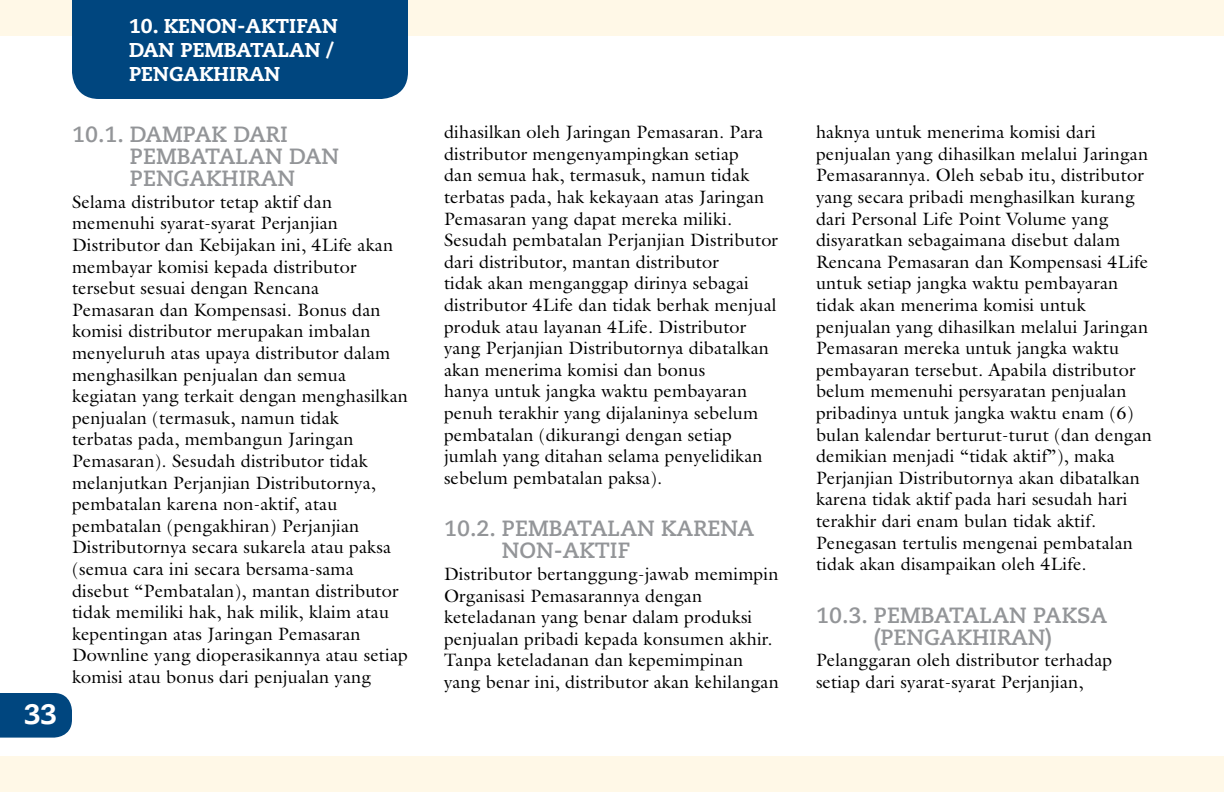
<style>
.page{position:relative;width:1224px;height:792px;background:#fff}
.page>*{position:absolute;margin:0;border:0;box-sizing:border-box;transform-origin:0 0}
.t1{font:800 28px "Caecilia LT Std";color:#fff}
.t2{font:700 22px/22px "Caecilia LT Std";color:#939598}
.t3{font:800 20px/24px "Caecilia LT Std";color:#fff}
.t4{font:18px/21.6px "Galliard Std";letter-spacing:.01em;color:#000}
</style>
<div class="page">
<div style="left:0;top:0;width:1224px;height:36px;background:#fff8e7"></div>
<div style="left:0;top:756px;width:1224px;height:36px;background:#fff8e7"></div>
<div style="left:72px;top:0;width:336px;height:99px;background:#00467f"></div>
<div style="left:0;top:693px;width:72px;height:45px;background:#00467f"></div>
<p class="t3" style="left:129px;top:14px;width:211px">10. KENON-AKTIFAN<br>DAN PEMBATALAN /<br>PENGAKHIRAN</p>
<h1 class="t1" style="left:24px;top:697px;width:35px">33</h1>
<p class="t2" style="left:130px;top:124px;width:211px;text-indent:-58px">10.1. DAMPAK DARI<br>PEMBATALAN DAN<br>PENGAKHIRAN</p>
<p class="t4" style="left:72px;top:191px;width:337px">Selama distributor tetap aktif dan memenuhi syarat-syarat Perjanjian Distributor dan Kebijakan ini, 4Life akan membayar komisi kepada distributor tersebut sesuai dengan Rencana<br>Pemasaran dan Kompensasi. Bonus dan komisi distributor merupakan imbalan menyeluruh atas upaya distributor dalam menghasilkan penjualan dan semua kegiatan yang terkait dengan menghasilkan penjualan (termasuk, namun tidak<br>terbatas pada, membangun Jaringan Pemasaran). Sesudah distributor tidak melanjutkan Perjanjian Distributornya, pembatalan karena non-aktif, atau pembatalan (pengakhiran) Perjanjian Distributornya secara sukarela atau paksa (semua cara ini secara bersama-sama disebut “Pembatalan), mantan distributor tidak memiliki hak, hak milik, klaim atau kepentingan atas Jaringan Pemasaran Downline yang dioperasikannya atau setiap komisi atau bonus dari penjualan yang</p>
<p class="t4" style="left:444px;top:121px;width:336px">dihasilkan oleh Jaringan Pemasaran. Para distributor mengenyampingkan setiap<br>dan semua hak, termasuk, namun tidak terbatas pada, hak kekayaan atas Jaringan Pemasaran yang dapat mereka miliki.<br>Sesudah pembatalan Perjanjian Distributor dari distributor, mantan distributor<br>tidak akan menganggap dirinya sebagai distributor 4Life dan tidak berhak menjual produk atau layanan 4Life. Distributor yang Perjanjian Distributornya dibatalkan akan menerima komisi dan bonus<br>hanya untuk jangka waktu pembayaran penuh terakhir yang dijalaninya sebelum pembatalan (dikurangi dengan setiap jumlah yang ditahan selama penyelidikan sebelum pembatalan paksa).</p>
<p class="t2" style="left:502px;top:518px;width:254px;text-indent:-58px">10.2. PEMBATALAN KARENA<br>NON-AKTIF</p>
<p class="t4" style="left:444px;top:563px;width:336px">Distributor bertanggung-jawab memimpin Organisasi Pemasarannya dengan keteladanan yang benar dalam produksi penjualan pribadi kepada konsumen akhir.<br>Tanpa keteladanan dan kepemimpinan yang benar ini, distributor akan kehilangan</p>
<p class="t4" style="left:816px;top:121px;width:338px">haknya untuk menerima komisi dari penjualan yang dihasilkan melalui Jaringan Pemasarannya. Oleh sebab itu, distributor yang secara pribadi menghasilkan kurang dari Personal Life Point Volume yang disyaratkan sebagaimana disebut dalam Rencana Pemasaran dan Kompensasi 4Life untuk setiap jangka waktu pembayaran tidak akan menerima komisi untuk penjualan yang dihasilkan melalui Jaringan Pemasaran mereka untuk jangka waktu pembayaran tersebut. Apabila distributor belum memenuhi persyaratan penjualan pribadinya untuk jangka waktu enam (6) bulan kalendar berturut-turut (dan dengan demikian menjadi “tidak aktif”), maka Perjanjian Distributornya akan dibatalkan karena tidak aktif pada hari sesudah hari terakhir dari enam bulan tidak aktif.<br>Penegasan tertulis mengenai pembatalan tidak akan disampaikan oleh 4Life.</p>
<p class="t2" style="left:816px;top:605px;width:293px;text-align:center">10.3. PEMBATALAN PAKSA (PENGAKHIRAN)</p>
<p class="t4" style="left:816px;top:649px;width:298px">Pelanggaran oleh distributor terhadap setiap dari syarat-syarat Perjanjian,</p>
</div>
